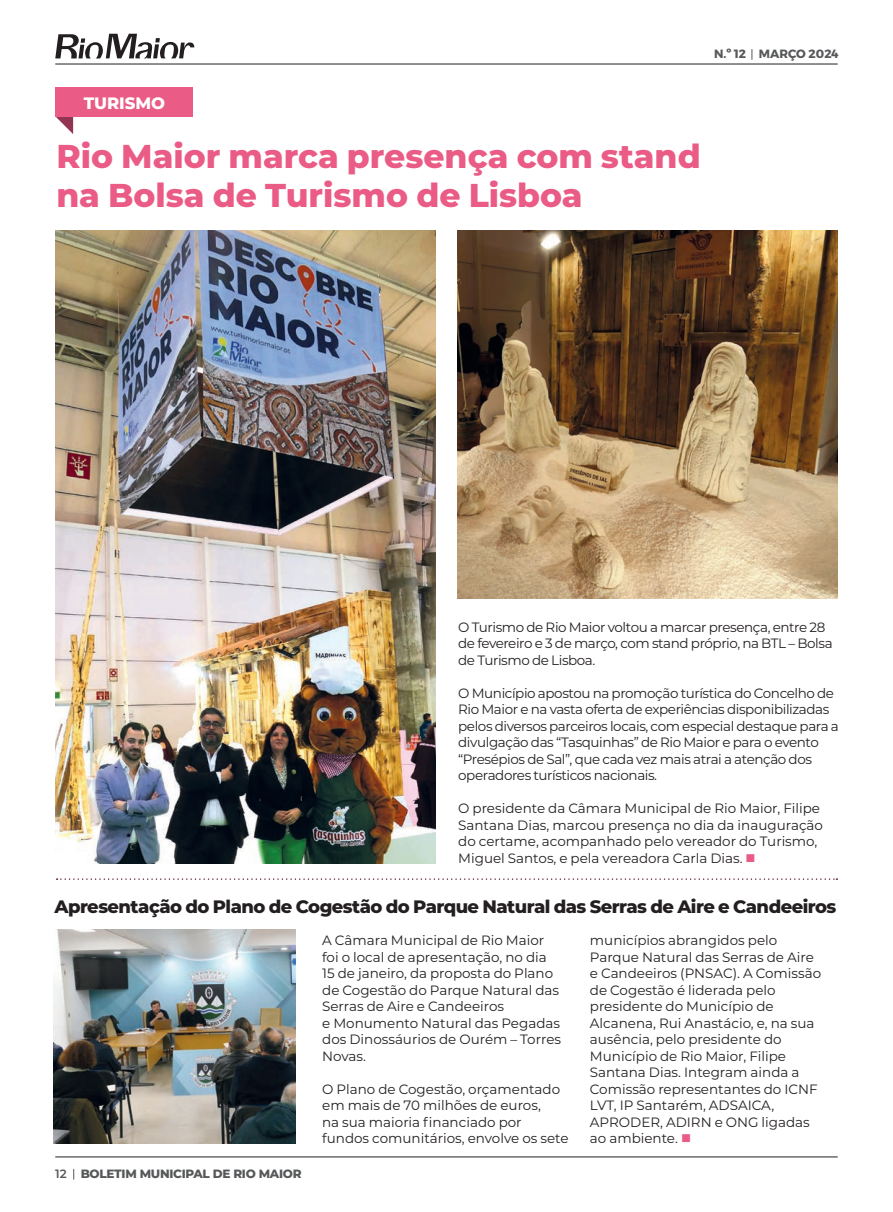
<style>
.page{position:relative;width:893px;height:1212px;background:#fff}
.page>*{position:absolute;margin:0;border:0;box-sizing:border-box;transform-origin:0 0}
.TÍTULO_E{font:800 33px/39px "Montserrat";color:#ea5b86}
.TÍTULO_B{font:800 18px "Montserrat";letter-spacing:-.03em;color:#231f20}
.CABEÇA_DE_SECÇÃO{font:800 16.5px "Montserrat";color:#fff}
.TXT{font:13.5px/16.5px "Montserrat";color:#231f20}
.TXT-2{font:13.5px/16.5px "Montserrat";letter-spacing:-.03em;color:#231f20}
.titulo_f{font:13.5px/16.5px "Montserrat";color:#231f20}
.t1{font:800 12px "Montserrat";letter-spacing:-.025em;color:#57585a}
.t2{font:700 12px "Montserrat";color:#57585a}
.s1{color:#ea5b86}
.s2{font-weight:600}
</style>
<div class="page">
<hr style="left:55px;top:1157px;width:783px;height:1px;background:#231f20">
<hr style="left:55px;top:64px;width:783px;height:1px;background:#231f20">
<svg style="left:55px;top:34px;width:139px;height:24px"></svg>
<img style="left:457px;top:230px;width:381px;height:368px">
<img style="left:55px;top:230px;width:381px;height:633px">
<svg style="left:56px;top:117px;width:17px;height:17px"></svg>
<div style="left:56px;top:87px;width:137px;height:30px;background:#ea5b86"></div>
<img style="left:54px;top:930px;width:241px;height:213px">
<svg style="left:57px;top:878px;width:780px;height:2px"></svg>
<p class="CABEÇA_DE_SECÇÃO" style="left:84px;top:91px;width:83px">TURISMO</p>
<p class="TÍTULO_E" style="left:56px;top:135px;width:646px">Rio Maior marca presença com stand na Bolsa de Turismo de Lisboa</p>
<p class="t2" style="left:714px;top:44px;width:126px">N.º 12 MARÇO 2024</p>
<p class="TXT-2" style="left:458px;top:618px;width:376px">O Turismo de Rio Maior voltou a marcar presença, entre 28 de fevereiro e 3 de março, com stand próprio, na BTL – Bolsa de Turismo de Lisboa.</p>
<p class="TXT-2" style="left:458px;top:684px;width:382px">O Município apostou na promoção turística do Concelho de Rio Maior e na vasta oferta de experiências disponibilizadas pelos diversos parceiros locais, com especial destaque para a divulgação das “Tasquinhas” de Rio Maior e para o evento “Presépios de Sal”, que cada vez mais atrai a atenção dos operadores turísticos nacionais.</p>
<p class="TXT" style="left:458px;top:799px;width:366px">O presidente da Câmara Municipal de Rio Maior, Filipe Santana Dias, marcou presença no dia da inauguração do certame, acompanhado pelo vereador do Turismo, Miguel Santos, e pela vereadora Carla Dias. <span class="s1">■</span></p>
<p class="TÍTULO_B" style="left:54px;top:893px;width:783px">Apresentação do Plano de Cogestão do Parque Natural das Serras de Aire e Candeeiros</p>
<p class="titulo_f" style="left:322px;top:931px;width:240px">A Câmara Municipal de Rio Maior foi o local de apresentação, no dia<br>15 de janeiro, da proposta do Plano de Cogestão do Parque Natural das<br>Serras de Aire e Candeeiros<br>e Monumento Natural das Pegadas dos Dinossáurios de Ourém – Torres<br>Novas.</p>
<p class="TXT" style="left:322px;top:1080px;width:248px">O Plano de Cogestão, orçamentado em mais de 70 milhões de euros,<br>na sua maioria financiado por fundos comunitários, envolve os sete</p>
<p class="TXT" style="left:590px;top:931px;width:233px">municípios abrangidos pelo<br>Parque Natural das Serras de Aire e Candeeiros (PNSAC). A Comissão de Cogestão é liderada pelo presidente do Município de<br>Alcanena, Rui Anastácio, e, na sua ausência, pelo presidente do<br>Município de Rio Maior, Filipe<br>Santana Dias. Integram ainda a<br>Comissão representantes do ICNF<br>LVT, IP Santarém, ADSAICA,<br>APRODER, ADIRN e ONG ligadas ao ambiente. <span class="s1">■</span></p>
<p class="t1" style="left:55px;top:1165px;width:248px"><span class="s2">12</span> BOLETIM MUNICIPAL DE RIO MAIOR</p>
</div>
